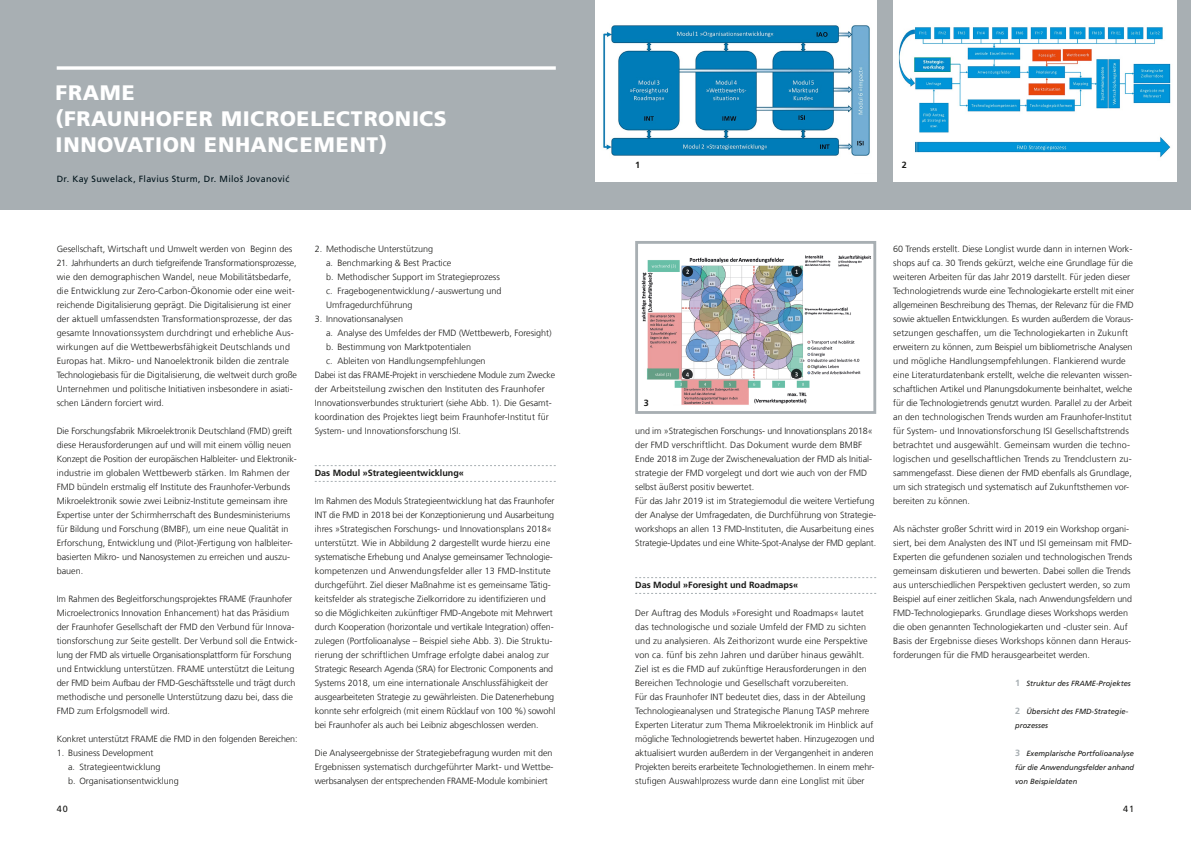
<style>
.page{position:relative;width:1191px;height:842px;background:#fff}
.page>*{position:absolute;margin:0;border:0;box-sizing:border-box;transform-origin:0 0}
.t1{font:900 21px/26px "Frutiger LT Com";letter-spacing:.03em;color:#fff}
.t2{font:300 9px/14px "Frutiger LT Com";color:#1a1a18}
.t3{font:700 9px "Frutiger LT Com";color:#1a1a18}
.t4{font:9px "Frutiger LT Com";letter-spacing:.035em;color:#00131a}
.t5{font:9px "Frutiger LT Com";color:#1a1a18}
.t6{font:italic 7.5px/14px "Frutiger LT Com";color:#1a1a18}
.s1{font-weight:700;font-style:normal;font-size:9px;color:#a8afb3}
</style>
<div class="page">
<div style="left:595px;top:0;width:596px;height:210px;background:#a8afb3"></div>
<div style="left:0;top:0;width:595px;height:210px;background:#a8afb3"></div>
<svg style="left:635px;top:577px;width:241px;height:1px"></svg>
<svg style="left:635px;top:593px;width:241px;height:1px"></svg>
<svg style="left:315px;top:465px;width:241px;height:1px"></svg>
<svg style="left:315px;top:481px;width:241px;height:1px"></svg>
<svg style="left:57px;top:66px;width:499px;height:4px;background:#f1f2f3"></svg>
<img style="left:893px;top:0;width:283px;height:181px">
<img style="left:595px;top:1px;width:281px;height:180px">
<img style="left:641px;top:255px;width:230px;height:150px">
<div style="left:635px;top:241px;width:241px;height:173px;border:3px solid #a8afb3"></div>
<h1 class="t1" style="left:56px;top:79px;width:393px">FRAME<br>(FRAUNHOFER MICROELECTRONICS<br>INNOVATION ENHANCEMENT)</h1>
<p class="t4" style="left:57px;top:173px;width:234px">Dr. Kay Suwelack, Flavius Sturm, Dr. Miloš Jovanović</p>
<p class="t2" style="left:57px;top:242px;width:237px">Gesellschaft, Wirtschaft und Umwelt werden von Beginn des</p>
<p class="t2" style="left:57px;top:256px;width:242px">21. Jahrhunderts an durch tiefgreifende Transformationsprozesse, wie den demographischen Wandel, neue Mobilitätsbedarfe, die Entwicklung zur Zero-Carbon-Ökonomie oder eine weit&shy;reichende Digitalisierung geprägt. Die Digitalisierung ist einer der aktuell umfassendsten Transformationsprozesse, der das gesamte Innovationssystem durchdringt und erhebliche Aus&shy;wirkungen auf die Wettbewerbsfähigkeit Deutschlands und Europas hat. Mikro- und Nanoelektronik bilden die zentrale Technologiebasis für die Digitalisierung, die weltweit durch große Unternehmen und politische Initiativen insbesondere in asiati&shy;schen Ländern forciert wird.</p>
<p class="t2" style="left:57px;top:424px;width:241px">Die Forschungsfabrik Mikroelektronik Deutschland (FMD) greift diese Herausforderungen auf und will mit einem völlig neuen Konzept die Position der europäischen Halbleiter- und Elektronik&shy;industrie im globalen Wettbewerb stärken. Im Rahmen der FMD bündeln erstmalig elf Institute des Fraunhofer-Verbunds Mikroelektronik sowie zwei Leibniz-Institute gemeinsam ihre Expertise unter der Schirmherrschaft des Bundesministeriums für Bildung und Forschung (BMBF), um eine neue Qualität in Erforschung, Entwicklung und (Pilot-)Fertigung von halbleiter&shy;basierten Mikro- und Nanosystemen zu erreichen und auszu&shy;bauen.</p>
<p class="t2" style="left:57px;top:592px;width:242px">Im Rahmen des Begleitforschungsprojektes FRAME (Fraunhofer Microelectronics Innovation Enhancement) hat das Präsidium der Fraunhofer Gesellschaft der FMD den Verbund für Innova&shy;tionsforschung zur Seite gestellt. Der Verbund soll die Entwick&shy;lung der FMD als virtuelle Organisationsplattform für Forschung und Entwicklung unterstützen. FRAME unterstützt die Leitung der FMD beim Aufbau der FMD-Geschäftsstelle und trägt durch methodische und personelle Unterstützung dazu bei, dass die FMD zum Erfolgsmodell wird.</p>
<p class="t2" style="left:57px;top:732px;width:242px">Konkret unterstützt FRAME die FMD in den folgenden Bereichen:</p>
<p class="t2" style="left:68px;top:746px;width:112px;text-indent:-11px">1. Business Development<br>a. Strategieentwicklung<br>b. Organisationsentwicklung</p>
<p class="t2" style="left:326px;top:242px;width:177px;text-indent:-11px">2. Methodische Unterstützung<br>a. Benchmarking &amp; Best Practice<br>b. Methodischer Support im Strategieprozess c. Fragebogenentwicklung / -auswertung und Umfragedurchführung</p>
<p class="t2" style="left:315px;top:312px;width:90px">3. Innovationsanalysen</p>
<p class="t2" style="left:326px;top:326px;width:227px">a. Analyse des Umfeldes der FMD (Wettbewerb, Foresight)</p>
<p class="t2" style="left:326px;top:340px;width:146px">b. Bestimmung von Marktpotentialen</p>
<p class="t2" style="left:326px;top:354px;width:161px">c. Ableiten von Handlungsempfehlungen</p>
<p class="t2" style="left:315px;top:368px;width:242px">Dabei ist das FRAME-Projekt in verschiedene Module zum Zwecke</p>
<p class="t2" style="left:315px;top:382px;width:231px">der Arbeitsteilung zwischen den Instituten des Fraunhofer</p>
<p class="t2" style="left:315px;top:396px;width:238px">Innovationsverbundes strukturiert (siehe Abb. 1). Die Gesamt-</p>
<p class="t2" style="left:315px;top:410px;width:236px">koordination des Projektes liegt beim Fraunhofer-Institut für</p>
<p class="t2" style="left:315px;top:424px;width:148px">System- und Innovationsforschung ISI.</p>
<p class="t3" style="left:315px;top:468px;width:151px">Das Modul »Strategieentwicklung«</p>
<p class="t2" style="left:315px;top:494px;width:242px">Im Rahmen des Moduls Strategieentwicklung hat das Fraunhofer INT die FMD in 2018 bei der Konzeptionierung und Ausarbeitung ihres »Strategischen Forschungs- und Innovationsplans 2018« unterstützt. Wie in Abbildung 2 dargestellt wurde hierzu eine systematische Erhebung und Analyse gemeinsamer Technologie&shy;kompetenzen und Anwendungsfelder aller 13 FMD-Institute durchgeführt. Ziel dieser Maßnahme ist es gemeinsame Tätig&shy;keitsfelder als strategische Zielkorridore zu identifizieren und so die Möglichkeiten zukünftiger FMD-Angebote mit Mehrwert durch Kooperation (horizontale und vertikale Integration) offen&shy;zulegen (Portfolioanalyse – Beispiel siehe Abb. 3). Die Struktu&shy;rierung der schriftlichen Umfrage erfolgte dabei analog zur Strategic Research Agenda (SRA) for Electronic Components and Systems 2018, um eine internationale Anschlussfähigkeit der ausgearbeiteten Strategie zu gewährleisten. Die Datenerhebung konnte sehr erfolgreich (mit einem Rücklauf von 100 %) sowohl bei Fraunhofer als auch bei Leibniz abgeschlossen werden.</p>
<p class="t2" style="left:315px;top:746px;width:240px;text-align:justify">Die Analyseergebnisse der Strategiebefragung wurden mit den Ergebnissen systematisch durchgeführter Markt- und Wettbe&shy;werbs analysen der entsprechenden FRAME-Module kombiniert</p>
<p class="t3" style="left:635px;top:160px;width:7px">1</p>
<p class="t3" style="left:901px;top:160px;width:7px">2</p>
<p class="t3" style="left:643px;top:398px;width:7px">3</p>
<p class="t2" style="left:635px;top:424px;width:242px">und im »Strategischen Forschungs- und Innovationsplans 2018« der FMD verschriftlicht. Das Dokument wurde dem BMBF Ende 2018 im Zuge der Zwischenevaluation der FMD als Initial&shy;strategie der FMD vorgelegt und dort wie auch von der FMD selbst äußerst positiv bewertet.<br>Für das Jahr 2019 ist im Strategiemodul die weitere Vertiefung der Analyse der Umfragedaten, die Durchführung von Strategie&shy;workshops an allen 13 FMD-Instituten, die Ausarbeitung eines Strategie-Updates und eine White-Spot-Analyse der FMD geplant.</p>
<p class="t3" style="left:635px;top:580px;width:164px">Das Modul »Foresight und Roadmaps«</p>
<p class="t2" style="left:635px;top:606px;width:241px">Der Auftrag des Moduls »Foresight und Roadmaps« lautet das technologische und soziale Umfeld der FMD zu sichten und zu analysieren. Als Zeithorizont wurde eine Perspektive von ca. fünf bis zehn Jahren und darüber hinaus gewählt.<br>Ziel ist es die FMD auf zukünftige Herausforderungen in den Bereichen Technologie und Gesellschaft vorzubereiten.<br>Für das Fraunhofer INT bedeutet dies, dass in der Abteilung Technologieanalysen und Strategische Planung TASP mehrere Experten Literatur zum Thema Mikroelektronik im Hinblick auf mögliche Technologietrends bewertet haben. Hinzugezogen und aktualisiert wurden außerdem in der Vergangenheit in anderen Projekten bereits erarbeitete Technologiethemen. In einem mehr&shy;stufigen Auswahlprozess wurde dann eine Longlist mit über</p>
<p class="t2" style="left:893px;top:242px;width:242px">60 Trends erstellt. Diese Longlist wurde dann in internen Work&shy;shops auf ca. 30 Trends gekürzt, welche eine Grundlage für die weiteren Arbeiten für das Jahr 2019 darstellt. Für jeden dieser Technologietrends wurde eine Technologiekarte erstellt mit einer allgemeinen Beschreibung des Themas, der Relevanz für die FMD sowie aktuellen Entwicklungen. Es wurden außerdem die Voraus&shy;setzungen geschaffen, um die Technologiekarten in Zukunft erweitern zu können, zum Beispiel um bibliometrische Analysen und mögliche Handlungsempfehlungen. Flankierend wurde eine Literaturdatenbank erstellt, welche die relevanten wissen&shy;schaftlichen Artikel und Planungsdokumente beinhaltet, welche für die Technologietrends genutzt wurden. Parallel zu der Arbeit an den technologischen Trends wurden am Fraunhofer-Institut für System- und Innovationsforschung ISI Gesellschaftstrends betrachtet und ausgewählt. Gemeinsam wurden die techno&shy;logischen und gesellschaftlichen Trends zu Trendclustern zu&shy;sammengefasst. Diese dienen der FMD ebenfalls als Grundlage, um sich strategisch und systematisch auf Zukunftsthemen vor&shy;bereiten zu können.</p>
<p class="t2" style="left:893px;top:522px;width:241px">Als nächster großer Schritt wird in 2019 ein Workshop organi&shy;siert, bei dem Analysten des INT und ISI gemeinsam mit FMD-Experten die gefundenen sozialen und technologischen Trends gemeinsam diskutieren und bewerten. Dabei sollen die Trends aus unterschiedlichen Perspektiven geclustert werden, so zum Beispiel auf einer zeitlichen Skala, nach Anwendungsfeldern und FMD-Technologieparks. Grundlage dieses Workshops werden die oben genannten Technologiekarten und -cluster sein. Auf Basis der Ergebnisse dieses Workshops können dann Heraus&shy;forderungen für die FMD herausgearbeitet werden.</p>
<p class="t6" style="left:1015px;top:676px;width:117px"><span class="s1">1</span> Struktur des FRAME-Projektes</p>
<p class="t6" style="left:1015px;top:704px;width:115px"><span class="s1">2</span> Übersicht des FMD-Strategie&shy;prozesses</p>
<p class="t6" style="left:1015px;top:746px;width:121px;text-align:justify"><span class="s1">3</span> Exemplarische Portfolioanalyse für die Anwendungsfelder anhand von Beispieldaten</p>
<p class="t5" style="left:57px;top:804px;width:13px">40</p>
<p class="t5" style="left:1123px;top:804px;width:13px">41</p>
</div>
